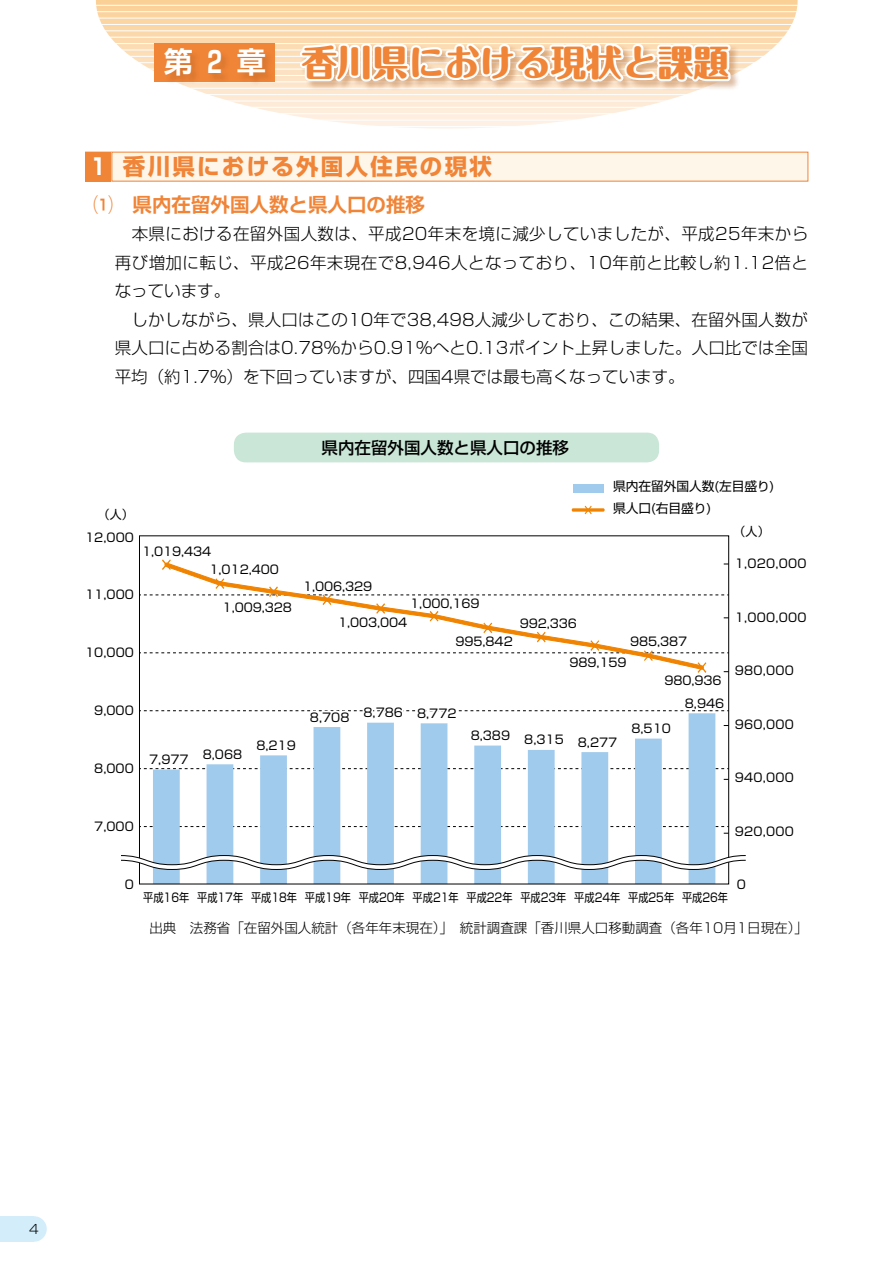
<style>
.page{position:relative;width:893px;height:1263px;background:#fff}
.page>*{position:absolute;margin:0;border:0;box-sizing:border-box;transform-origin:0 0}
.t1{font:800 35.7px "Maru Fo Pro";color:#f08437}
.t2{font:700 22.5px "Shin Go Pro";letter-spacing:.1em;color:#f08437}
.t3{font:700 19.5px "Shin Go Pro De";color:#f08437}
.t4{font:300 16.5px/28.5px "Shin Go Pro";letter-spacing:.01em;color:#000}
.t5{font:500 16.5px "Shin Go Pro";color:#000}
.t6{font:300 13.5px "Shin Go Pro";color:#000}
.t7{font:12.75px/21.9px "Shin Go Pro Regular 90 pv RKSJ H";letter-spacing:-.005em;color:#000}
.t8{font:300 12.75px "Shin Go Pro";color:#000}
.t9{font:12px/17.1px "Shin Go Pro Regular 90 pv RKSJ H";color:#000}
.t10{font:12px "Shin Go Pro Regular 90 pv RKSJ H";color:#000;scale:.85 1}
.s1{font-family:"Shin Go Pro De";font-weight:700;font-size:29.1px;color:#fff}
.s2{color:#fff}
</style>
<div class="page">
<div style="left:0;top:1216px;width:34px;height:26px;background:#d3edfb"></div>
<div style="left:21px;top:1216px;width:26px;height:26px;background:#d3edfb;border-radius:50%"></div>
<svg style="left:96px;top:0;width:702px;height:116px"></svg>
<hr style="left:85px;top:113px;width:723px;height:1px;background:#fff">
<hr style="left:85px;top:107px;width:723px;height:1px;background:#fff">
<hr style="left:85px;top:101px;width:723px;height:1px;background:#fff">
<hr style="left:85px;top:94px;width:723px;height:1px;background:#fff">
<hr style="left:85px;top:88px;width:723px;height:1px;background:#fff">
<hr style="left:85px;top:81px;width:723px;height:1px;background:#fff">
<hr style="left:85px;top:75px;width:723px;height:1px;background:#fff">
<hr style="left:85px;top:69px;width:723px;height:1px;background:#fff">
<hr style="left:85px;top:62px;width:723px;height:1px;background:#fff">
<hr style="left:85px;top:56px;width:723px;height:1px;background:#fff">
<hr style="left:85px;top:50px;width:723px;height:1px;background:#fff">
<hr style="left:85px;top:43px;width:723px;height:1px;background:#fff">
<hr style="left:85px;top:37px;width:723px;height:1px;background:#fff">
<hr style="left:85px;top:30px;width:723px;height:1px;background:#fff">
<hr style="left:85px;top:24px;width:723px;height:1px;background:#fff">
<hr style="left:85px;top:18px;width:723px;height:1px;background:#fff">
<hr style="left:85px;top:11px;width:723px;height:1px;background:#fff">
<hr style="left:85px;top:5px;width:723px;height:1px;background:#fff">
<div style="left:85px;top:152px;width:26px;height:29px;background:#f08437"></div>
<div style="left:85px;top:152px;width:26px;height:30px;border:1px solid #f08437"></div>
<div style="left:112px;top:152px;width:696px;height:29px;background:#fff6ea"></div>
<div style="left:234px;top:433px;width:425px;height:29px;background:#c9e6d7;border-radius:12px"></div>
<svg style="left:143px;top:826px;width:582px;height:1px"></svg>
<svg style="left:153px;top:769px;width:562px;height:113px;fill:#a1cbed"></svg>
<svg style="left:162px;top:559px;width:9px;height:11px"></svg>
<div style="left:573px;top:484px;width:30px;height:8px;background:#a1cbed"></div>
<svg style="left:572px;top:508px;width:33px;height:4px"></svg>
<svg style="left:585px;top:506px;width:7px;height:8px"></svg>
<svg style="left:121px;top:855px;width:625px;height:15px"></svg>
<svg style="left:139px;top:578px;width:590px;height:95px"></svg>
<svg style="left:139px;top:704px;width:590px;height:65px"></svg>
<div style="left:154px;top:44px;width:120px;height:38px;background:#f08437"></div>
<div style="left:165px;top:43px;width:575px;height:48px;background:#aa5c21;opacity:.4"></div>
<svg style="left:297px;top:0;width:450px;height:153px"></svg>
<h1 class="t1" style="left:164px;top:34px;width:567px"><span class="s1">第 ₂ 章</span> 香川県における現状と課題</h1>
<h2 class="t2" style="left:87px;top:149px;width:406px"><span class="s2">₁</span> 香川県における外国人住民の現状</h2>
<h3 class="t3" style="left:94px;top:188px;width:333px">⑴　県内在留外国人数と県人口の推移</h3>
<p class="t4" style="left:115px;top:218px;width:695px">　本県における在留外国人数は、平成20年末を境に減少していましたが、平成25年末から再び増加に転じ、平成26年末現在で8,946人となっており、10年前と比較し約1.12倍となっています。<br>　しかしながら、県人口はこの10年で38,498人減少しており、この結果、在留外国人数が県人口に占める割合は0.78%から0.91%へと0.13ポイント上昇しました。人口比では全国平均（約1.7%）を下回っていますが、四国4県では最も高くなっています。</p>
<p class="t9" style="left:98px;top:505px;width:38px">（人）</p>
<p class="t9" style="left:85px;top:527px;width:50px">12,000</p>
<p class="t9" style="left:85px;top:585px;width:50px">11,000</p>
<p class="t9" style="left:85px;top:643px;width:50px">10,000</p>
<p class="t9" style="left:94px;top:701px;width:41px">9,000</p>
<p class="t9" style="left:94px;top:759px;width:41px">8,000</p>
<p class="t9" style="left:210px;top:542px;width:71px;text-indent:-68px">1,019,434<br>1,012,400</p>
<p class="t9" style="left:223px;top:597px;width:71px">1,009,328</p>
<p class="t9" style="left:149px;top:747px;width:95px">7,977 8,068</p>
<p class="t9" style="left:256px;top:735px;width:41px">8,219</p>
<h3 class="t5" style="left:322px;top:434px;width:249px">県内在留外国人数と県人口の推移</h3>
<p class="t7" style="left:613px;top:474px;width:163px">県内在留外国人数(左目盛り)県人口(右目盛り)</p>
<p class="t9" style="left:733px;top:522px;width:38px">（人）</p>
<p class="t9" style="left:735px;top:554px;width:73px">1,020,000</p>
<p class="t9" style="left:303px;top:576px;width:71px">1,006,329</p>
<p class="t9" style="left:338px;top:613px;width:71px">1,003,004</p>
<p class="t9" style="left:410px;top:593px;width:71px">1,000,169</p>
<p class="t9" style="left:455px;top:632px;width:59px">995,842</p>
<p class="t9" style="left:520px;top:613px;width:59px">992,336</p>
<p class="t9" style="left:569px;top:652px;width:59px">989,159</p>
<p class="t9" style="left:630px;top:631px;width:59px">985,387</p>
<p class="t9" style="left:664px;top:671px;width:59px">980,936</p>
<p class="t9" style="left:310px;top:703px;width:148px">8,708 8,786 8,772</p>
<p class="t9" style="left:471px;top:730px;width:148px">8,389 8,315 8,277</p>
<p class="t9" style="left:631px;top:718px;width:41px">8,510</p>
<p class="t9" style="left:685px;top:693px;width:41px">8,946</p>
<p class="t9" style="left:735px;top:607px;width:73px">1,000,000</p>
<p class="t9" style="left:735px;top:661px;width:60px">980,000</p>
<p class="t9" style="left:735px;top:714px;width:60px">960,000</p>
<p class="t9" style="left:735px;top:768px;width:60px">940,000</p>
<p class="t9" style="left:94px;top:817px;width:41px">7,000</p>
<p class="t9" style="left:735px;top:821px;width:60px">920,000</p>
<p class="t9" style="left:125px;top:875px;width:11px">0</p>
<p class="t10" style="left:143px;top:887px;width:689px">平成16年 平成17年 平成18年 平成19年 平成20年 平成21年 平成22年 平成23年 平成24年 平成25年 平成26年</p>
<p class="t9" style="left:737px;top:875px;width:11px">0</p>
<p class="t6" style="left:149px;top:916px;width:660px">出典　法務省「在留外国人統計（各年年末現在)｣　統計調査課「香川県人口移動調査（各年10月1日現在)」</p>
<p class="t8" style="left:29px;top:1218px;width:11px">4</p>
</div>
